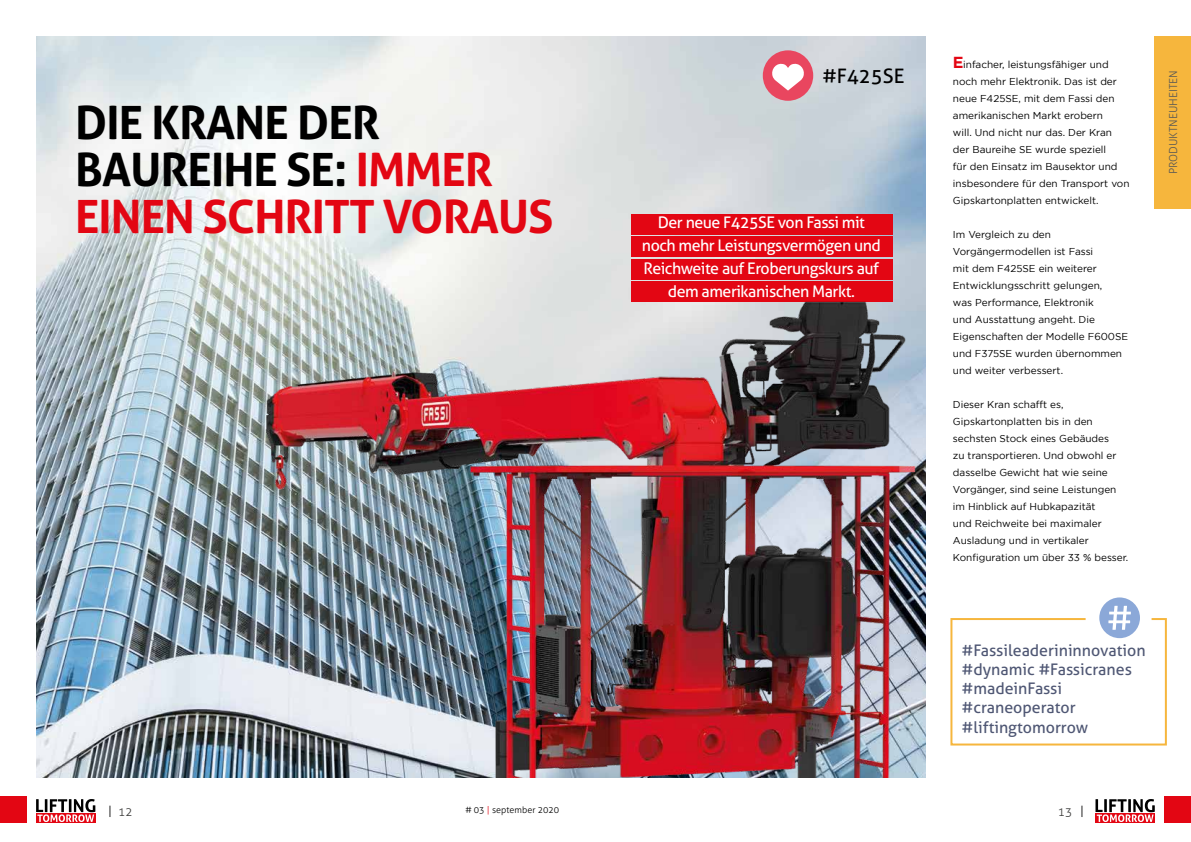
<style>
.page{position:relative;width:1191px;height:842px;background:#fff}
.page>*{position:absolute;margin:0;border:0;box-sizing:border-box;transform-origin:0 0}
.t1{font:700 46px/47px "Aller";letter-spacing:-.02em;color:#e30613}
.t2{font:20px "Aller";color:#000}
.t3{font:16px/23px "Aller";letter-spacing:-.03em;color:#fff;text-align:center}
.t4{font:16px/19.2px "Aller";color:#4f5774}
.t5{font:300 12px "Aller";color:#3c3c3b}
.t6{font:300 11px "Aller";color:#575756}
.t7{font:10px/17px "Gotham";color:#000}
.t8{font:300 9px "Aller";color:#000}
.s1{color:#000}
.s2{font-weight:700;font-size:16px;color:#e30613}
.s3{color:#e30613}
</style>
<div class="page">
<div style="left:36px;top:813px;width:60px;height:10px;background:#e30613"></div>
<svg style="left:36px;top:799px;width:59px;height:23px"></svg>
<div style="left:1095px;top:813px;width:60px;height:10px;background:#e30613"></div>
<svg style="left:1095px;top:799px;width:59px;height:23px"></svg>
<img style="left:36px;top:36px;width:889px;height:741px">
<div style="left:1155px;top:36px;width:36px;height:172px;background:#f6b63d"></div>
<div style="left:763px;top:50px;width:50px;height:51px;background:#e9465f;border-radius:50%"></div>
<svg style="left:772px;top:63px;width:32px;height:28px"></svg>
<div style="left:1164px;top:797px;width:27px;height:26px;background:#e30613"></div>
<div style="left:0;top:797px;width:26px;height:26px;background:#e30613"></div>
<div style="left:1099px;top:597px;width:41px;height:41px;background:#8ba8d8;border-radius:50%"></div>
<svg style="left:950px;top:606px;width:217px;height:140px"></svg>
<div style="left:631px;top:214px;width:262px;height:20px;background:#e30613"></div>
<div style="left:631px;top:237px;width:262px;height:20px;background:#e30613"></div>
<div style="left:631px;top:260px;width:262px;height:20px;background:#e30613"></div>
<div style="left:631px;top:282px;width:262px;height:20px;background:#e30613"></div>
<img style="left:248px;top:291px;width:677px;height:486px">
<h1 class="t1" style="left:75px;top:98px;width:480px"><span class="s1">DIE KRANE DER<br>BAUREIHE SE:</span> IMMER<br>EINEN SCHRITT VORAUS</h1>
<h2 class="t2" style="left:822px;top:64px;width:84px">#F425SE</h2>
<p class="t7" style="left:953px;top:56px;width:178px"><span class="s2">E</span>infacher, leistungsfähiger und noch mehr Elektronik. Das ist der neue F425SE, mit dem Fassi den amerikanischen Markt erobern<br>will. Und nicht nur das. Der Kran der Baureihe SE wurde speziell<br>für den Einsatz im Bausektor und insbesondere für den Transport von<br>Gipskartonplatten entwickelt.</p>
<p class="t7" style="left:953px;top:226px;width:177px">Im Vergleich zu den<br>Vorgängermodellen ist Fassi<br>mit dem F425SE ein weiterer<br>Entwicklungsschritt gelungen,<br>was Performance, Elektronik<br>und Ausstattung angeht. Die<br>Eigenschaften der Modelle F600SE und F375SE wurden übernommen und weiter verbessert.</p>
<p class="t7" style="left:953px;top:396px;width:177px">Dieser Kran schafft es,<br>Gipskartonplatten bis in den sechsten Stock eines Gebäudes<br>zu transportieren. Und obwohl er dasselbe Gewicht hat wie seine<br>Vorgänger, sind seine Leistungen im Hinblick auf Hubkapazität<br>und Reichweite bei maximaler<br>Ausladung und in vertikaler<br>Konfiguration um über 33 % besser.</p>
<h3 class="t3" style="left:642px;top:211px;width:240px">Der neue F425SE von Fassi mit noch mehr Leistungsvermögen und<br>Reichweite auf Eroberungskurs auf dem amerikanischen Markt.</h3>
<p class="t6" style="left:1166px;top:174px;width:105px;rotate:-90deg">PRODUKTNEUHEITEN</p>
<h3 class="t4" style="left:961px;top:640px;width:185px">#Fassileaderininnovation #dynamic #Fassicranes #madeinFassi #craneoperator #liftingtomorrow</h3>
<p class="t5" style="left:108px;top:804px;width:26px"><span class="s1">|</span> 12</p>
<p class="t5" style="left:1057px;top:804px;width:28px">13 <span class="s1">|</span></p>
<p class="t8" style="left:465px;top:804px;width:96px"># 03 <span class="s3">|</span> september 2020</p>
</div>
